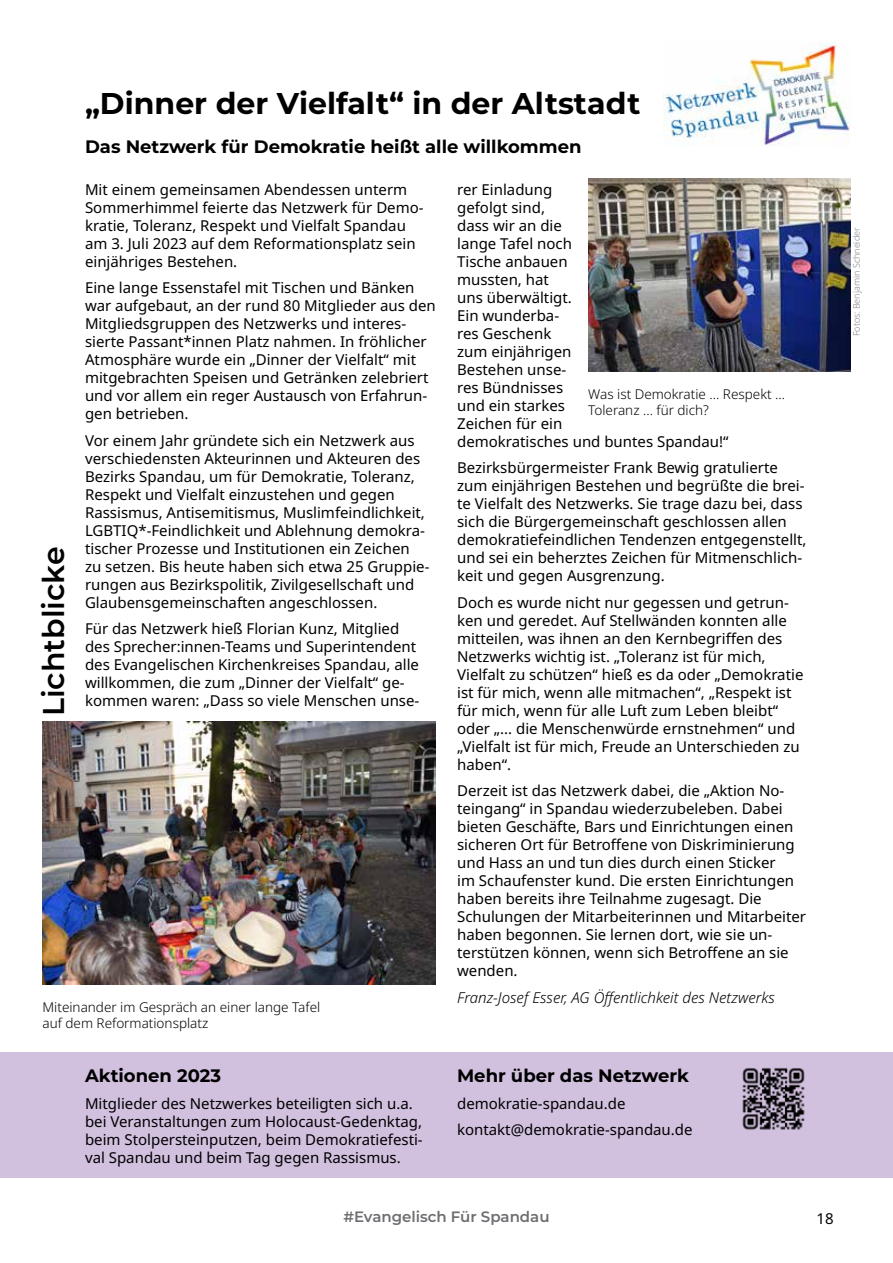
<style>
.page{position:relative;width:893px;height:1263px;background:#fff}
.page>*{position:absolute;margin:0;border:0;box-sizing:border-box;transform-origin:0 0}
.t1{font:700 30px "Montserrat";color:#000}
.t2{font:600 30px "Montserrat";color:#000}
.t3{font:700 18px "Montserrat";color:#000}
.t4{font:15px/18px "Noto Sans";color:#000}
.t5{font:italic 300 15px "Noto Sans";color:#000}
.t6{font:600 15px "Montserrat";color:#6d6e71}
.t7{font:300 13.5px/16.2px "Noto Sans";color:#000}
.t8{font:300 9px "Noto Sans";color:#808285}
</style>
<div class="page">
<div style="left:0;top:1052px;width:893px;height:126px;background:#d1c0de"></div>
<img style="left:588px;top:179px;width:262px;height:193px">
<img style="left:43px;top:722px;width:393px;height:262px">
<img style="left:663px;top:43px;width:187px;height:103px">
<img style="left:742px;top:1068px;width:63px;height:62px">
<h1 class="t1" style="left:85px;top:83px;width:557px">„Dinner der Vielfalt“ in der Altstadt</h1>
<p class="t3" style="left:85px;top:134px;width:498px">Das Netzwerk für Demokratie heißt alle willkommen</p>
<h1 class="t2" style="left:33px;top:716px;width:171px;rotate:-90deg">Lichtblicke</h1>
<p class="t4" style="left:85px;top:180px;width:340px">Mit einem gemeinsamen Abendessen unterm Sommerhimmel feierte das Netzwerk für Demo&shy;kratie, Toleranz, Respekt und Vielfalt Spandau am 3. Juli 2023 auf dem Reformationsplatz sein einjähriges Bestehen.</p>
<p class="t4" style="left:85px;top:279px;width:352px">Eine lange Essenstafel mit Tischen und Bänken war aufgebaut, an der rund 80 Mitglieder aus den Mitgliedsgruppen des Netzwerks und interes&shy;sierte Passant*innen Platz nahmen. In fröhlicher Atmosphäre wurde ein „Dinner der Vielfalt“ mit mitgebrachten Speisen und Getränken zelebriert und vor allem ein reger Austausch von Erfahrun&shy;gen betrieben.</p>
<p class="t4" style="left:85px;top:431px;width:346px">Vor einem Jahr gründete sich ein Netzwerk aus verschiedensten Akteurinnen und Akteuren des Bezirks Spandau, um für Demokratie, Toleranz, Respekt und Vielfalt einzustehen und gegen Rassismus, Antisemitismus, Muslimfeindlichkeit, LGBTIQ*-Feindlichkeit und Ablehnung demokra&shy;tischer Prozesse und Institutionen ein Zeichen zu setzen. Bis heute haben sich etwa 25 Gruppie&shy;rungen aus Bezirkspolitik, Zivilgesellschaft und Glaubensgemeinschaften angeschlossen.</p>
<p class="t4" style="left:85px;top:620px;width:336px">Für das Netzwerk hieß Florian Kunz, Mitglied des Sprecher:innen-Teams und Superintendent des Evangelischen Kirchenkreises Spandau, alle willkommen, die zum „Dinner der Vielfalt“ ge&shy;kommen waren: „Dass so viele Menschen unse-</p>
<p class="t7" style="left:43px;top:999px;width:279px">Miteinander im Gespräch an einer lange Tafel auf dem Reformationsplatz</p>
<p class="t3" style="left:85px;top:1064px;width:138px">Aktionen 2023</p>
<p class="t4" style="left:85px;top:1094px;width:339px">Mitglieder des Netzwerkes beteiligten sich u.a. bei Veranstaltungen zum Holocaust-Gedenktag, beim Stolpersteinputzen, beim Demokratiefesti&shy;val Spandau und beim Tag gegen Rassismus.</p>
<p class="t4" style="left:457px;top:180px;width:273px">rer Einladung<br>gefolgt sind,<br>dass wir an die<br>lange Tafel noch<br>Tische anbauen<br>mussten, hat<br>uns überwältigt.<br>Ein wunderba-<br>res Geschenk<br>zum einjährigen<br>Bestehen unse-<br>res Bündnisses<br>und ein starkes<br>Zeichen für ein<br>demokratisches und buntes Spandau!“</p>
<p class="t4" style="left:457px;top:459px;width:351px">Bezirksbürgermeister Frank Bewig gratulierte zum einjährigen Bestehen und begrüßte die brei&shy;te Vielfalt des Netzwerks. Sie trage dazu bei, dass sich die Bürgergemeinschaft geschlossen allen demokratiefeindlichen Tendenzen entgegenstellt, und sei ein beherztes Zeichen für Mitmenschlich&shy;keit und gegen Ausgrenzung.</p>
<p class="t4" style="left:457px;top:593px;width:348px">Doch es wurde nicht nur gegessen und getrun&shy;ken und geredet. Auf Stellwänden konnten alle mitteilen, was ihnen an den Kernbegriffen des Netzwerks wichtig ist. „Toleranz ist für mich, Vielfalt zu schützen“ hieß es da oder „Demokratie ist für mich, wenn alle mitmachen“, „Respekt ist für mich, wenn für alle Luft zum Leben bleibt“ oder „... die Menschenwürde ernstnehmen“ und „Vielfalt ist für mich, Freude an Unterschieden zu haben“.</p>
<p class="t4" style="left:457px;top:782px;width:350px">Derzeit ist das Netzwerk dabei, die „Aktion No&shy;teingang“ in Spandau wiederzubeleben. Dabei bieten Geschäfte, Bars und Einrichtungen einen sicheren Ort für Betroffene von Diskriminierung und Hass an und tun dies durch einen Sticker<br>im Schaufenster kund. Die ersten Einrichtungen haben bereits ihre Teilnahme zugesagt. Die Schulungen der Mitarbeiterinnen und Mitarbeiter haben begonnen. Sie lernen dort, wie sie un&shy;terstützen können, wenn sich Betroffene an sie wenden.</p>
<p class="t5" style="left:457px;top:987px;width:319px">Franz-Josef Esser, AG Öffentlichkeit des Netzwerks</p>
<p class="t7" style="left:588px;top:386px;width:198px">Was ist Demokratie ... Respekt ...<br>Toleranz ... für dich?</p>
<p class="t3" style="left:457px;top:1064px;width:233px">Mehr über das Netzwerk</p>
<p class="t4" style="left:457px;top:1090px;width:237px;line-height:26.5px">demokratie-spandau.de kontakt@demokratie-spandau.de</p>
<p class="t6" style="left:343px;top:1207px;width:208px">#Evangelisch Für Spandau</p>
<p class="t4" style="left:816px;top:1209px;width:19px">18</p>
<p class="t8" style="left:851px;top:336px;width:110px;rotate:-90deg">Fotos: Benjamin Schneider</p>
</div>
